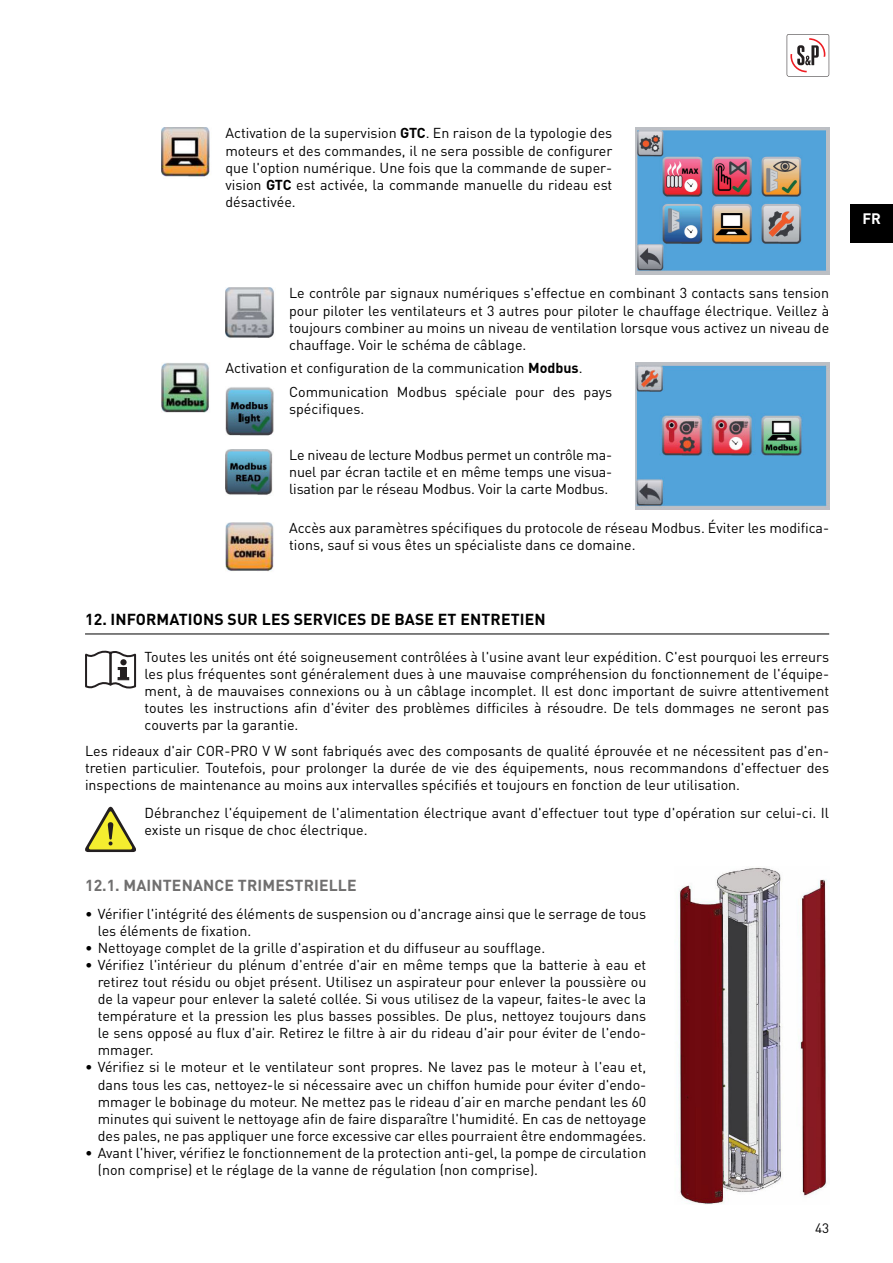
<style>
.page{position:relative;width:893px;height:1263px;background:#fff}
.page>*{position:absolute;margin:0;border:0;box-sizing:border-box;transform-origin:0 0}
.t1{font:700 15.75px "DIN Pro";letter-spacing:.01em;color:#000}
.t2{font:700 15.75px "DIN Pro";letter-spacing:.01em;color:#706f6f}
.t3{font:700 15px "DIN Pro";color:#fff}
.t4{font:14.25px/17.1px "DIN Pro";color:#000;text-align:justify}
.t5{font:13.5px "DIN Pro";color:#000}
.s1{font-weight:700}
</style>
<div class="page">
<svg style="left:787px;top:34px;width:42px;height:43px"></svg>
<div style="left:850px;top:204px;width:43px;height:38px;background:#000"></div>
<hr style="left:85px;top:634px;width:744px;height:1px;background:#000">
<img style="left:162px;top:128px;width:48px;height:49px">
<img style="left:636px;top:128px;width:193px;height:147px">
<img style="left:225px;top:288px;width:49px;height:50px">
<img style="left:162px;top:363px;width:47px;height:50px">
<img style="left:225px;top:387px;width:49px;height:49px">
<img style="left:225px;top:449px;width:48px;height:46px">
<img style="left:636px;top:362px;width:193px;height:148px">
<img style="left:225px;top:522px;width:49px;height:50px">
<svg style="left:85px;top:650px;width:52px;height:39px"></svg>
<svg style="left:85px;top:807px;width:51px;height:45px"></svg>
<img style="left:679px;top:867px;width:148px;height:337px">
<p class="t4" style="left:225px;top:126px;width:388px">Activation de la supervision <span class="s1">GTC</span>. En raison de la typologie des moteurs et des commandes, il ne sera possible de configurer que l'option numérique. Une fois que la commande de super&shy;vision <span class="s1">GTC</span> est activée, la commande manuelle du rideau est désactivée.</p>
<p class="t4" style="left:289px;top:286px;width:542px">Le contrôle par signaux numériques s'effectue en combinant 3 contacts sans tension pour piloter les ventilateurs et 3 autres pour piloter le chauffage électrique. Veillez à toujours combiner au moins un niveau de ventilation lorsque vous activez un niveau de chauffage. Voir le schéma de câblage.</p>
<p class="t4" style="left:289px;top:358px;width:325px;line-height:23.7px;text-indent:-64px">Activation et configuration de la communication <span class="s1">Modbus</span>.<br>Communication Modbus spéciale pour des pays</p>
<p class="t4" style="left:289px;top:402px;width:77px">spécifiques.</p>
<p class="t4" style="left:289px;top:448px;width:325px">Le niveau de lecture Modbus permet un contrôle ma&shy;nuel par écran tactile et en même temps une visua&shy;lisation par le réseau Modbus. Voir la carte Modbus.</p>
<p class="t4" style="left:289px;top:521px;width:541px">Accès aux paramètres spécifiques du protocole de réseau Modbus. Éviter les modifica&shy;tions, sauf si vous êtes un spécialiste dans ce domaine.</p>
<p class="t1" style="left:85px;top:614px;width:462px">12. INFORMATIONS SUR LES SERVICES DE BASE ET ENTRETIEN</p>
<p class="t4" style="left:145px;top:650px;width:686px">Toutes les unités ont été soigneusement contrôlées à l'usine avant leur expédition. C'est pourquoi les erreurs les plus fréquentes sont généralement dues à une mauvaise compréhension du fonctionnement de l'équipe&shy;ment, à de mauvaises connexions ou à un câblage incomplet. Il est donc important de suivre attentivement toutes les instructions afin d'éviter des problèmes difficiles à résoudre. De tels dommages ne seront pas couverts par la garantie.</p>
<p class="t4" style="left:85px;top:744px;width:746px">Les rideaux d'air COR-PRO V W sont fabriqués avec des composants de qualité éprouvée et ne nécessitent pas d'en&shy;tretien particulier. Toutefois, pour prolonger la durée de vie des équipements, nous recommandons d'effectuer des inspections de maintenance au moins aux intervalles spécifiés et toujours en fonction de leur utilisation.</p>
<p class="t4" style="left:145px;top:806px;width:686px">Débranchez l'équipement de l'alimentation électrique avant d'effectuer tout type d'opération sur celui-ci. Il existe un risque de choc électrique.</p>
<p class="t2" style="left:85px;top:879px;width:273px">12.1. MAINTENANCE TRIMESTRIELLE</p>
<p class="t4" style="left:98px;top:906px;width:550px;text-indent:-13px">• Vérifier l'intégrité des éléments de suspension ou d'ancrage ainsi que le serrage de tous les éléments de fixation.</p>
<p class="t4" style="left:85px;top:941px;width:462px">• Nettoyage complet de la grille d'aspiration et du diffuseur au soufflage.</p>
<p class="t4" style="left:98px;top:958px;width:550px;text-indent:-13px">• Vérifiez l'intérieur du plénum d'entrée d'air en même temps que la batterie à eau et retirez tout résidu ou objet présent. Utilisez un aspirateur pour enlever la poussière ou de la vapeur pour enlever la saleté collée. Si vous utilisez de la vapeur, faites-le avec la température et la pression les plus basses possibles. De plus, nettoyez toujours dans le sens opposé au flux d'air. Retirez le filtre à air du rideau d'air pour éviter de l'endo&shy;mmager.</p>
<p class="t4" style="left:98px;top:1060px;width:550px;text-indent:-13px">• Vérifiez si le moteur et le ventilateur sont propres. Ne lavez pas le moteur à l'eau et, dans tous les cas, nettoyez-le si nécessaire avec un chiffon humide pour éviter d'endo&shy;mmager le bobinage du moteur. Ne mettez pas le rideau d’air en marche pendant les 60 minutes qui suivent le nettoyage afin de faire disparaître l'humidité. En cas de nettoyage des pales, ne pas appliquer une force excessive car elles pourraient être endommagées.</p>
<p class="t4" style="left:98px;top:1146px;width:550px;text-indent:-13px">• Avant l'hiver, vérifiez le fonctionnement de la protection anti-gel, la pompe de circulation (non comprise) et le réglage de la vanne de régulation (non comprise).</p>
<p class="t5" style="left:815px;top:1223px;width:16px">43</p>
<p class="t3" style="left:862px;top:213px;width:20px">FR</p>
</div>
